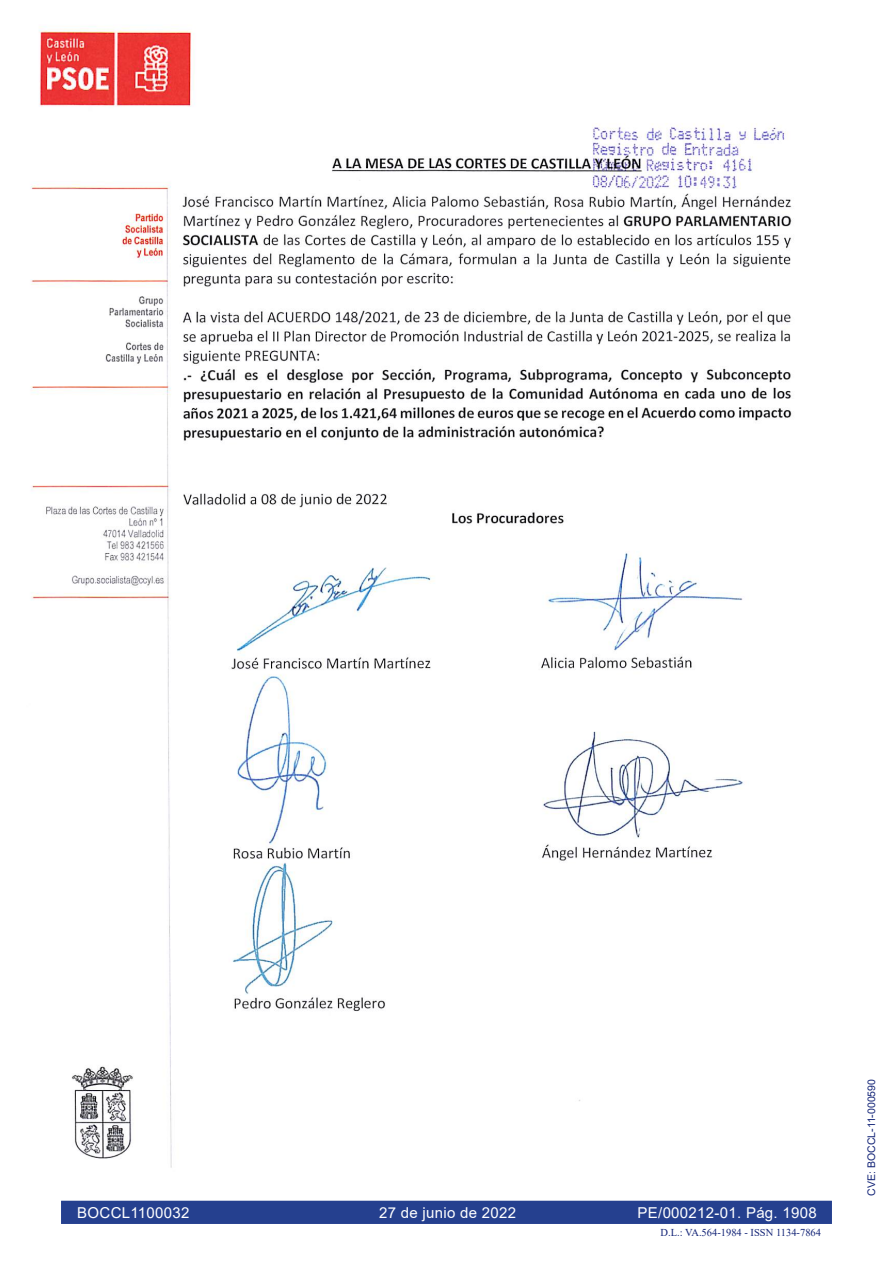
<style>
.page{position:relative;width:893px;height:1263px;background:#fff}
.page>*{position:absolute;margin:0;border:0;box-sizing:border-box;transform-origin:0 0}
.E_CVE{font:15px "Arial";letter-spacing:.02em;color:#fff}
.t1{font:10.5px "Times New Roman";color:#132477}
.t2{font:10.5px "Arial";color:#132477}
</style>
<div class="page">
<div style="left:60px;top:1200px;width:773px;height:25px;background:#25408f"></div>
<div style="left:60px;top:1199px;width:773px;height:26px;border:2px solid #fff"></div>
<img style="left:31px;top:27px;width:802px;height:1173px">
<p class="E_CVE" style="left:77px;top:1202px;width:114px">BOCCL1100032</p>
<p class="E_CVE" style="left:379px;top:1202px;width:139px">27 de junio de 2022</p>
<p class="E_CVE" style="left:638px;top:1202px;width:181px">PE/000212-01. Pág. 1908</p>
<p class="t1" style="left:661px;top:1225px;width:162px">D.L.: VA.564-1984 - ISSN 1134-7864</p>
<p class="t2" style="left:864px;top:1195px;width:118px;rotate:-90deg">CVE: BOCCL-11-000590</p>
</div>
